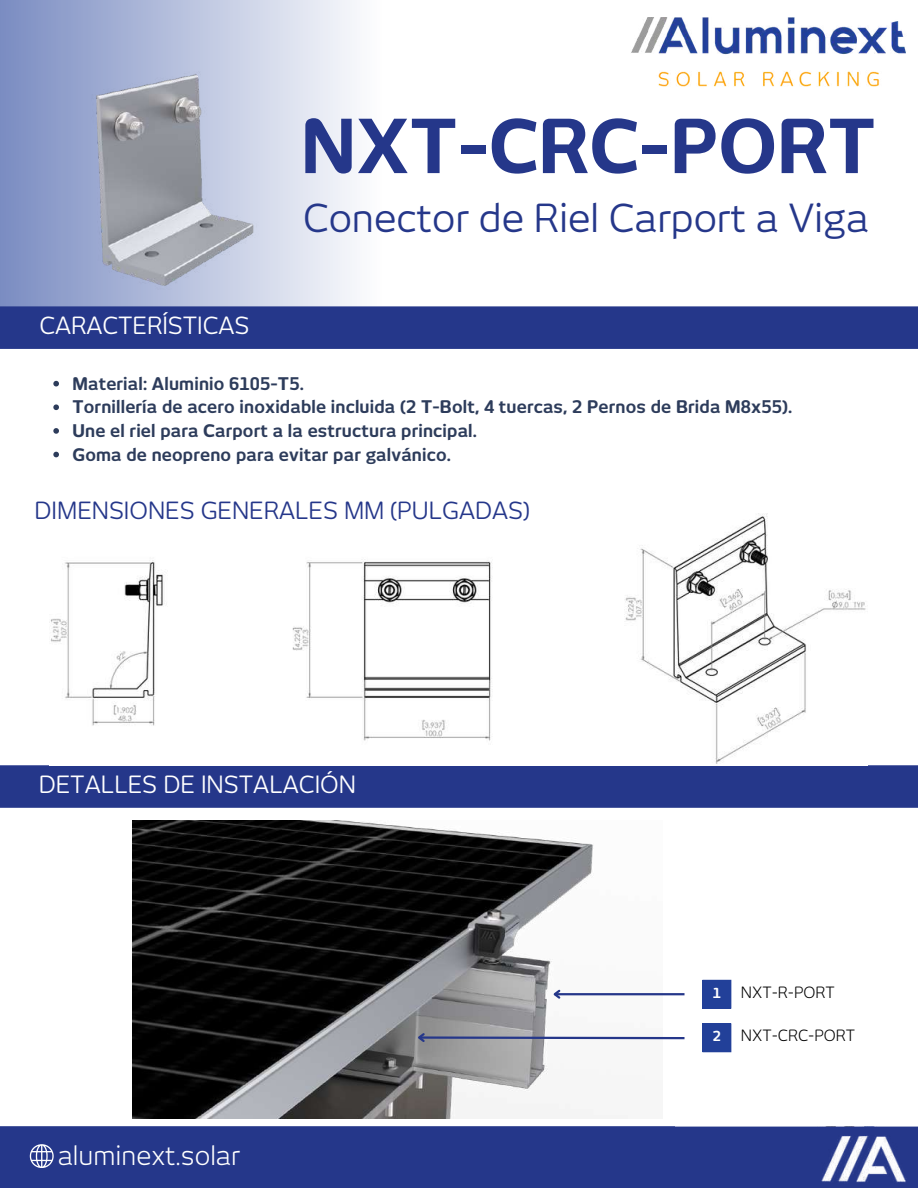
<style>
.page{position:relative;width:918px;height:1188px;background:#fff}
.page>*{position:absolute;margin:0;border:0;box-sizing:border-box;transform-origin:0 0}
.t1{font:700 73.05px "New June";color:#25378a}
.t2{font:38.1px "New June";color:#25378a}
.t3{font:25.8px "New June";letter-spacing:-.16em;color:#fff}
.t4{font:23.4px "New June";color:#fff}
.t5{font:23.4px "New June";color:#25378a}
.t6{font:700 17.25px/23.7px "New June";letter-spacing:.01em;color:#2d3c5b}
.t7{font:15.3px "New June";color:#000}
.t8{font:700 13.65px "New June";color:#fff}
</style>
<div class="page">
<div style="left:0;top:765px;width:918px;height:43px;background:#25378a"></div>
<img style="left:132px;top:820px;width:530px;height:298px">
<hr style="left:555px;top:993px;width:130px;height:2px;background:#25378a">
<svg style="left:551px;top:988px;width:11px;height:13px"></svg>
<svg style="left:415px;top:1031px;width:270px;height:13px"></svg>
<svg style="left:0;top:0;width:355px;height:306px;background:#bec6e0"></svg>
<div style="left:0;top:306px;width:918px;height:43px;background:#25378a"></div>
<img style="left:631px;top:17px;width:275px;height:70px">
<svg style="left:703px;top:980px;width:28px;height:29px"></svg>
<svg style="left:703px;top:1023px;width:28px;height:29px"></svg>
<img style="left:49px;top:55px;width:216px;height:252px">
<img style="left:50px;top:514px;width:818px;height:252px">
<svg style="left:53px;top:381px;width:6px;height:5px"></svg>
<svg style="left:53px;top:404px;width:6px;height:6px"></svg>
<svg style="left:53px;top:428px;width:6px;height:6px"></svg>
<svg style="left:53px;top:452px;width:6px;height:5px"></svg>
<div style="left:0;top:1127px;width:918px;height:61px;background:#25378a"></div>
<svg style="left:29px;top:1144px;width:24px;height:24px"></svg>
<img style="left:821px;top:1135px;width:85px;height:48px">
<h3 class="t4" style="left:39px;top:316px;width:212px">CARACTERÍSTICAS</h3>
<h1 class="t1" style="left:301px;top:117px;width:576px">NXT-CRC-PORT</h1>
<h2 class="t2" style="left:303px;top:203px;width:567px">Conector de Riel Carport a Viga</h2>
<p class="t6" style="left:72px;top:372px;width:721px">Material: Aluminio 6105-T5.<br>Tornillería de acero inoxidable incluida (2 T-Bolt, 4 tuercas, 2 Pernos de Brida M8x55).<br>Une el riel para Carport a la estructura principal.<br>Goma de neopreno para evitar par galvánico.</p>
<h3 class="t5" style="left:34px;top:501px;width:497px">DIMENSIONES GENERALES MM (PULGADAS)</h3>
<h3 class="t4" style="left:39px;top:775px;width:319px">DETALLES DE INSTALACIÓN</h3>
<h3 class="t3" style="left:54px;top:1141px;width:188px">aalluummiinneexxtt..ms oxl a r</h3>
<p class="t8" style="left:713px;top:985px;width:10px">1</p>
<p class="t8" style="left:713px;top:1028px;width:10px">2</p>
<p class="t7" style="left:741px;top:984px;width:95px">NXT-R-PORT</p>
<p class="t7" style="left:741px;top:1027px;width:116px">NXT-CRC-PORT</p>
</div>
